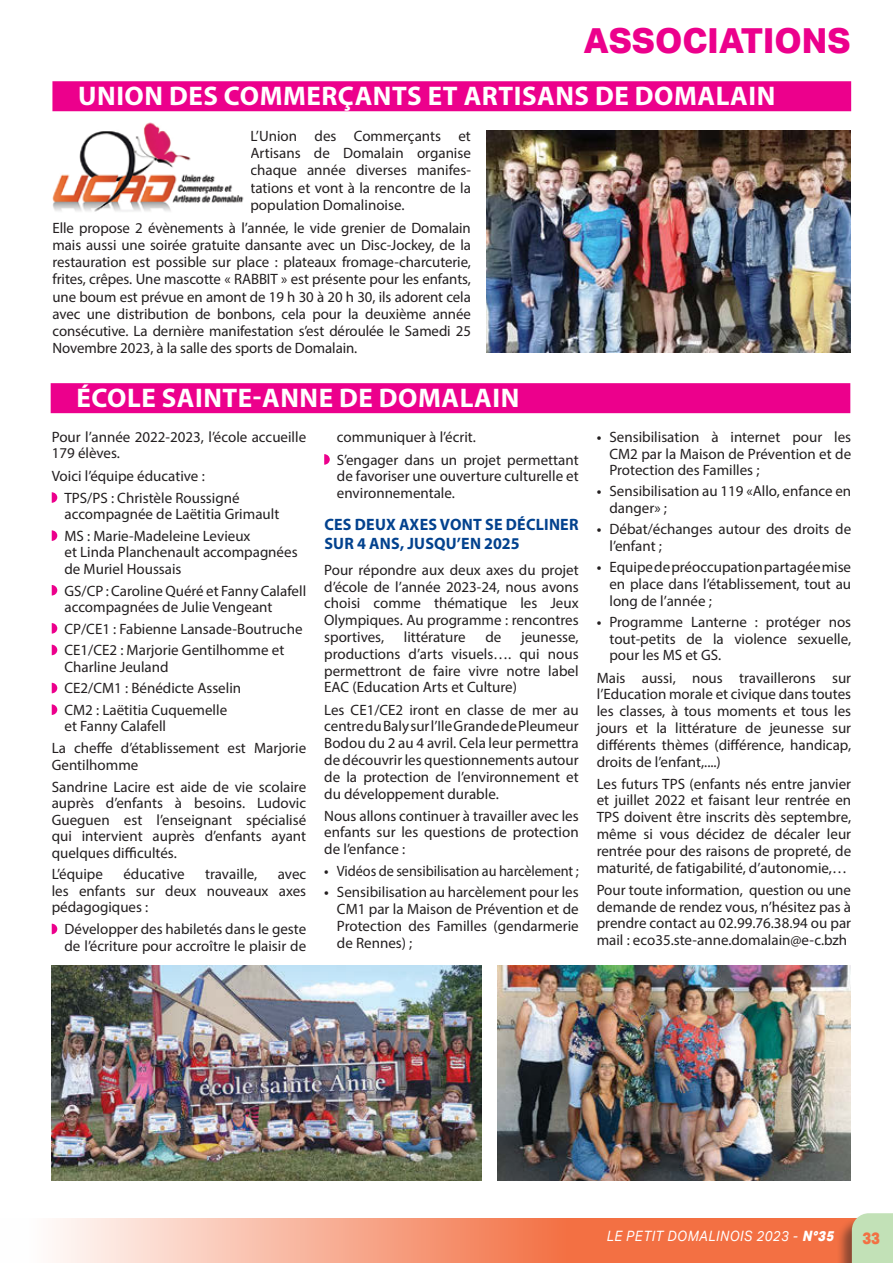
<style>
.page{position:relative;width:893px;height:1263px;background:#fff}
.page>*{position:absolute;margin:0;border:0;box-sizing:border-box;transform-origin:0 0}
.t1{font:800 34.5px "Aktiv Grotesk";color:#ec008c}
.Titres_assos_1_ligne{font:700 27px "Myriad Pro";letter-spacing:.02em;color:#fff}
.Texte_courant{font:700 16.5px/19.5px "Myriad Pro";letter-spacing:.015em;color:#03428e}
.t2{font:800 16.5px "Aktiv Grotesk";color:#f37043;scale:.9 1}
.Texte_courant-2{font:15px/16.8px "Myriad Pro";color:#231f20;text-align:justify}
.Texte_courant-3{font:15px "Myriad Pro";color:#231f20;scale:.95 1}
.t3{font:italic 14.25px "Aktiv Grotesk";letter-spacing:.05em;color:#fff;scale:.9 1}
.s1{font-weight:600}
.s2{font-weight:800}
</style>
<div class="page">
<svg style="left:54px;top:1218px;width:782px;height:45px;background:#f69c7d"></svg>
<div style="left:836px;top:1215px;width:57px;height:48px;background:#231f20;opacity:.5"></div>
<div style="left:852px;top:1213px;width:41px;height:50px;background:#c2e1b7"></div>
<div style="left:52px;top:81px;width:799px;height:30px;background:#ec008c"></div>
<img style="left:53px;top:122px;width:191px;height:90px">
<img style="left:487px;top:130px;width:363px;height:223px">
<svg style="left:52px;top:492px;width:5px;height:11px"></svg>
<svg style="left:52px;top:530px;width:5px;height:11px"></svg>
<svg style="left:52px;top:585px;width:5px;height:10px"></svg>
<svg style="left:52px;top:623px;width:5px;height:11px"></svg>
<svg style="left:52px;top:645px;width:5px;height:10px"></svg>
<svg style="left:52px;top:683px;width:5px;height:10px"></svg>
<svg style="left:52px;top:704px;width:5px;height:11px"></svg>
<svg style="left:52px;top:924px;width:5px;height:10px"></svg>
<svg style="left:324px;top:454px;width:6px;height:11px"></svg>
<div style="left:51px;top:383px;width:799px;height:30px;background:#ec008c"></div>
<img style="left:52px;top:965px;width:429px;height:215px">
<img style="left:497px;top:965px;width:353px;height:215px">
<h1 class="t1" style="left:584px;top:21px;width:268px">ASSOCIATIONS</h1>
<p class="Titres_assos_1_ligne" style="left:78px;top:79px;width:699px">UNION DES COMMERÇANTS ET ARTISANS DE DOMALAIN</p>
<p class="Texte_courant-2" style="left:250px;top:127px;width:222px;line-height:17.2px">L’Union des Commerçants et Artisans de Domalain organise chaque année diverses manifes&shy;tations et vont à la rencontre de la population Domalinoise.</p>
<p class="Texte_courant-2" style="left:53px;top:219px;width:420px;line-height:17.2px">Elle propose 2 évènements à l’année, le vide grenier de Domalain mais aussi une soirée gratuite dansante avec un Disc-Jockey, de la restauration est possible sur place : plateaux fromage-charcuterie, frites, crêpes. Une mascotte « RABBIT » est présente pour les enfants, une boum est prévue en amont de 19 h 30 à 20 h 30, ils adorent cela avec une distribution de bonbons, cela pour la deuxième année consécutive. La dernière manifestation s’est déroulée le Samedi 25<br>Novembre 2023, à la salle des sports de Domalain.</p>
<p class="Titres_assos_1_ligne" style="left:76px;top:380px;width:444px">ÉCOLE SAINTE-ANNE DE DOMALAIN</p>
<p class="Texte_courant-2" style="left:52px;top:428px;width:256px">Pour l’année 2022-2023, l’école accueille<br>179 élèves.</p>
<p class="Texte_courant-2" style="left:52px;top:467px;width:155px">Voici l’équipe éducative :</p>
<p class="Texte_courant-2" style="left:64px;top:489px;width:216px">TPS/PS : Christèle Roussigné accompagnée de Laëtitia Grimault</p>
<p class="Texte_courant-2" style="left:64px;top:527px;width:235px;text-align:left">MS : Marie-Madeleine Levieux<br>et Linda Planchenault accompagnées de Muriel Houssais</p>
<p class="Texte_courant-2" style="left:64px;top:582px;width:243px">GS/CP : Caroline Quéré et Fanny Calafell accompagnées de Julie Vengeant</p>
<p class="Texte_courant-2" style="left:64px;top:620px;width:240px">CP/CE1 : Fabienne Lansade-Boutruche</p>
<p class="Texte_courant-2" style="left:64px;top:642px;width:221px">CE1/CE2 : Marjorie Gentilhomme et<br>Charline Jeuland</p>
<p class="Texte_courant-2" style="left:64px;top:680px;width:178px">CE2/CM1 : Bénédicte Asselin</p>
<p class="Texte_courant-2" style="left:64px;top:701px;width:164px">CM2 : Laëtitia Cuquemelle et Fanny Calafell</p>
<p class="Texte_courant-2" style="left:52px;top:740px;width:256px">La cheffe d’établissement est Marjorie<br>Gentilhomme</p>
<p class="Texte_courant-2" style="left:52px;top:778px;width:256px">Sandrine Lacire est aide de vie scolaire auprès d’enfants à besoins. Ludovic Gueguen est l’enseignant spécialisé qui intervient auprès d’enfants ayant quelques difficultés.</p>
<p class="Texte_courant-2" style="left:52px;top:866px;width:53px">L’équipe</p>
<p class="Texte_courant-2" style="left:123px;top:866px;width:63px">éducative</p>
<p class="Texte_courant-2" style="left:205px;top:866px;width:54px">travaille,</p>
<p class="Texte_courant-2" style="left:52px;top:866px;width:256px;text-indent:226px">avec les enfants sur deux nouveaux axes pédagogiques :</p>
<p class="Texte_courant-2" style="left:64px;top:921px;width:243px">Développer des habiletés dans le geste de l’écriture pour accroître le plaisir de</p>
<p class="Texte_courant-2" style="left:337px;top:428px;width:141px">communiquer à l’écrit.</p>
<p class="Texte_courant-2" style="left:337px;top:451px;width:243px">S’engager dans un projet permettant de favoriser une ouverture culturelle et environnementale.</p>
<p class="Texte_courant" style="left:324px;top:514px;width:256px">CES DEUX AXES VONT SE DÉCLINER<br>SUR 4 ANS, JUSQU’EN 2025</p>
<p class="Texte_courant-2" style="left:324px;top:561px;width:256px">Pour répondre aux deux axes du projet d’école de l’année 2023-24, nous avons choisi comme thématique les Jeux Olympiques. Au programme : rencontres sportives,</p>
<p class="Texte_courant-2" style="left:404px;top:628px;width:63px">littérature</p>
<p class="Texte_courant-2" style="left:485px;top:628px;width:17px">de</p>
<p class="Texte_courant-2" style="left:324px;top:628px;width:256px;text-indent:197px">jeunesse, productions d’arts visuels…. qui nous permettront de faire vivre notre label EAC (Education Arts et Culture)</p>
<p class="Texte_courant-2" style="left:324px;top:701px;width:256px">Les CE1/CE2 iront en classe de mer au centre du Baly sur l’Ile Grande de Pleumeur Bodou du 2 au 4 avril. Cela leur permettra de découvrir les questionnements autour de la protection de l’environnement et du développement durable.</p>
<p class="Texte_courant-2" style="left:324px;top:807px;width:256px">Nous allons continuer à travailler avec les enfants sur les questions de protection de l’enfance :</p>
<p class="Texte_courant-3" style="left:324px;top:862px;width:269px"><span class="s1">•</span> Vidéos de sensibilisation au harcèlement ;</p>
<p class="Texte_courant-2" style="left:337px;top:884px;width:243px;text-indent:-13px"><span class="s1">•</span> Sensibilisation au harcèlement pour les CM1 par la Maison de Prévention et de Protection des Familles (gendarmerie de Rennes) ;</p>
<p class="Texte_courant-2" style="left:609px;top:428px;width:243px;text-indent:-13px"><span class="s1">•</span> Sensibilisation à internet pour les CM2 par la Maison de Prévention et de Protection des Familles ;</p>
<p class="Texte_courant-2" style="left:609px;top:483px;width:243px;text-indent:-13px"><span class="s1">•</span> Sensibilisation au 119 «Allo, enfance en danger» ;</p>
<p class="Texte_courant-2" style="left:609px;top:521px;width:243px;text-indent:-13px"><span class="s1">•</span> Débat/échanges autour des droits de l’enfant ;</p>
<p class="Texte_courant-2" style="left:609px;top:558px;width:243px;text-indent:-13px"><span class="s1">•</span> Equipe de préoccupation partagée mise en place dans l’établissement, tout au long de l’année ;</p>
<p class="Texte_courant-2" style="left:609px;top:613px;width:243px;text-indent:-13px"><span class="s1">•</span> Programme Lanterne : protéger nos tout-petits de la violence sexuelle, pour les MS et GS.</p>
<p class="Texte_courant-2" style="left:597px;top:669px;width:256px">Mais aussi, nous travaillerons sur l’Education morale et civique dans toutes les classes, à tous moments et tous les jours et la littérature de jeunesse sur différents thèmes (différence, handicap, droits de l’enfant,....)</p>
<p class="Texte_courant-2" style="left:597px;top:775px;width:256px">Les futurs TPS (enfants nés entre janvier et juillet 2022 et faisant leur rentrée en TPS doivent être inscrits dès septembre, même si vous décidez de décaler leur rentrée pour des raisons de propreté, de maturité, de fatigabilité, d’autonomie,…</p>
<p class="Texte_courant-2" style="left:597px;top:881px;width:256px">Pour toute information, question ou une demande de rendez vous, n’hésitez pas à prendre contact au 02.99.76.38.94 ou par mail : eco35.ste-anne.domalain@e-c.bzh</p>
<p class="t3" style="left:607px;top:1228px;width:260px">LE PETIT DOMALINOIS 2023 - <span class="s2">N°35</span></p>
<p class="t2" style="left:862px;top:1229px;width:21px">33</p>
</div>
